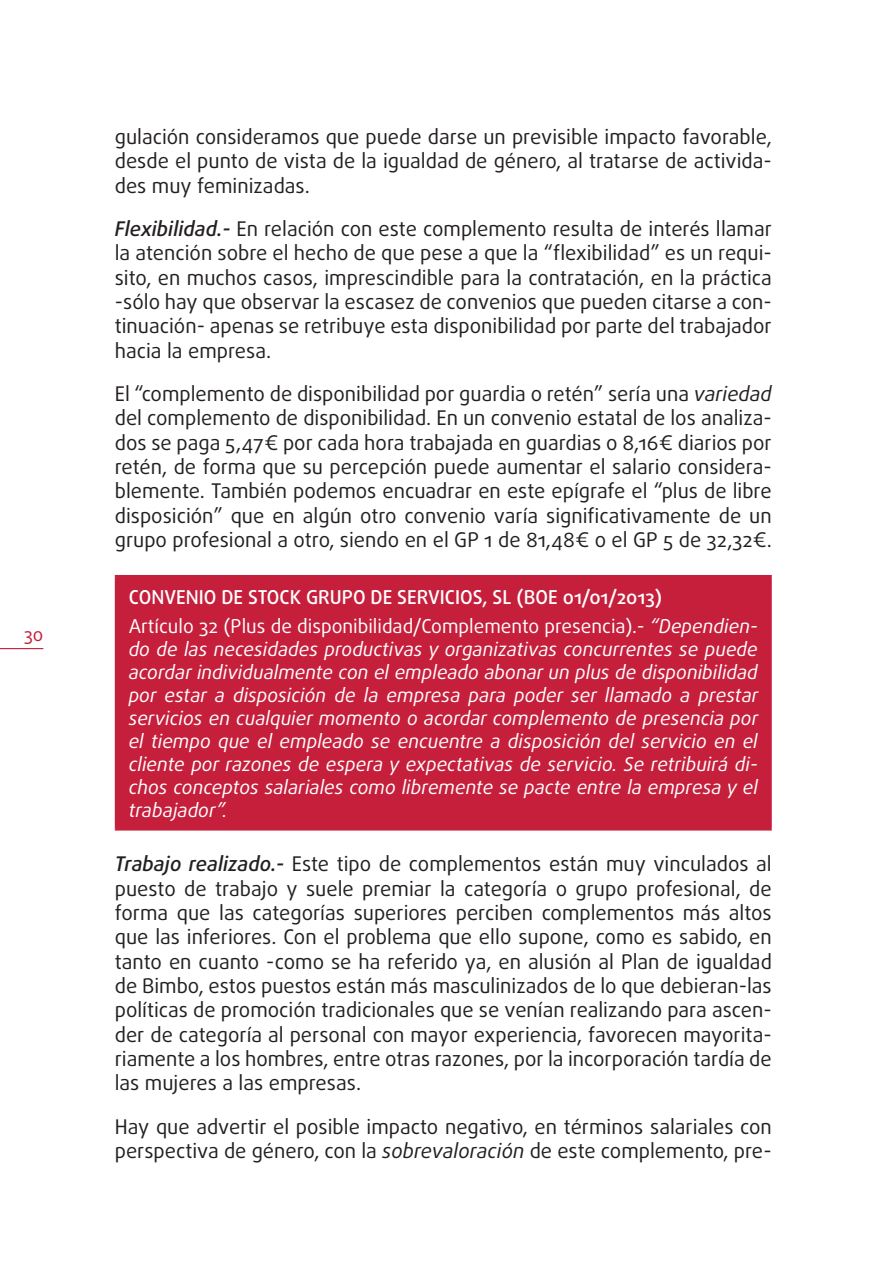
<style>
.page{position:relative;width:893px;height:1276px;background:#fff}
.page>*{position:absolute;margin:0;border:0;box-sizing:border-box;transform-origin:0 0}
.t1{font:20.25px/24.3px "Daxline Pro";color:#231f20;text-align:justify}
.t2{font:italic 19.12px/22.9px "Daxline Pro";color:#fff;text-align:justify}
.t3{font:500 19.12px "Daxline Pro";color:#fff}
.t4{font:18px "Daxline Pro";color:#c51f3c}
.s1{font-weight:500;font-style:italic}
.s2{font-style:italic}
.s3{font-style:normal}
</style>
<div class="page">
<hr style="left:0;top:648px;width:43px;height:1px;background:#c51f3c">
<div style="left:116px;top:576px;width:655px;height:253px;background:#c51f3c"></div>
<hr style="left:115px;top:577px;width:2px;height:251px;background:#c51f3c">
<hr style="left:115px;top:575px;width:657px;height:2px;background:#c51f3c">
<hr style="left:769px;top:577px;width:3px;height:251px;background:#c51f3c">
<hr style="left:115px;top:828px;width:657px;height:2px;background:#c51f3c">
<p class="t4" style="left:24px;top:622px;width:21px">30</p>
<p class="t1" style="left:115px;top:125px;width:658px">gulación consideramos que puede darse un previsible impacto favorable, desde el punto de vista de la igualdad de género, al tratarse de activida&shy;des muy feminizadas.</p>
<p class="t1" style="left:115px;top:217px;width:658px"><span class="s1">Flexibilidad.-</span> En relación con este complemento resulta de interés llamar la atención sobre el hecho de que pese a que la “flexibilidad” es un requi&shy;sito, en muchos casos, imprescindible para la contratación, en la práctica -sólo hay que observar la escasez de convenios que pueden citarse a con&shy;tinuación- apenas se retribuye esta disponibilidad por parte del trabajador hacia la empresa.</p>
<p class="t1" style="left:115px;top:382px;width:658px">El “complemento de disponibilidad por guardia o retén” sería una <span class="s2">variedad </span>del complemento de disponibilidad. En un convenio estatal de los analiza&shy;dos se paga 5,47€ por cada hora trabajada en guardias o 8,16€ diarios por retén, de forma que su percepción puede aumentar el salario considera&shy;blemente. También podemos encuadrar en este epígrafe el “plus de libre disposición” que en algún otro convenio varía significativamente de un grupo profesional a otro, siendo en el GP 1 de 81,48€ o el GP 5 de 32,32€.</p>
<p class="t3" style="left:129px;top:584px;width:535px">CONVENIO DE STOCK GRUPO DE SERVICIOS, SL (BOE 01/01/2013)</p>
<p class="t2" style="left:129px;top:615px;width:631px"><span class="s3">Artículo 32 (Plus de disponibilidad/Complemento presencia).-</span> “Dependien&shy;do de las necesidades productivas y organizativas concurrentes se puede acordar individualmente con el empleado abonar un plus de disponibilidad por estar a disposición de la empresa para poder ser llamado a prestar servicios en cualquier momento o acordar complemento de presencia por el tiempo que el empleado se encuentre a disposición del servicio en el cliente por razones de espera y expectativas de servicio. Se retribuirá di&shy;chos conceptos salariales como libremente se pacte entre la empresa y el trabajador”.</p>
<p class="t1" style="left:115px;top:852px;width:659px"><span class="s1">Trabajo realizado.-</span> Este tipo de complementos están muy vinculados al puesto de trabajo y suele premiar la categoría o grupo profesional, de forma que las categorías superiores perciben complementos más altos que las inferiores. Con el problema que ello supone, como es sabido, en tanto en cuanto -como se ha referido ya, en alusión al Plan de igualdad de Bimbo, estos puestos están más masculinizados de lo que debieran-las políticas de promoción tradicionales que se venían realizando para ascen&shy;der de categoría al personal con mayor experiencia, favorecen mayorita&shy;riamente a los hombres, entre otras razones, por la incorporación tardía de las mujeres a las empresas.</p>
<p class="t1" style="left:115px;top:1114px;width:658px">Hay que advertir el posible impacto negativo, en términos salariales con perspectiva de género, con la <span class="s2">sobrevaloración</span> de este complemento, pre-</p>
</div>
